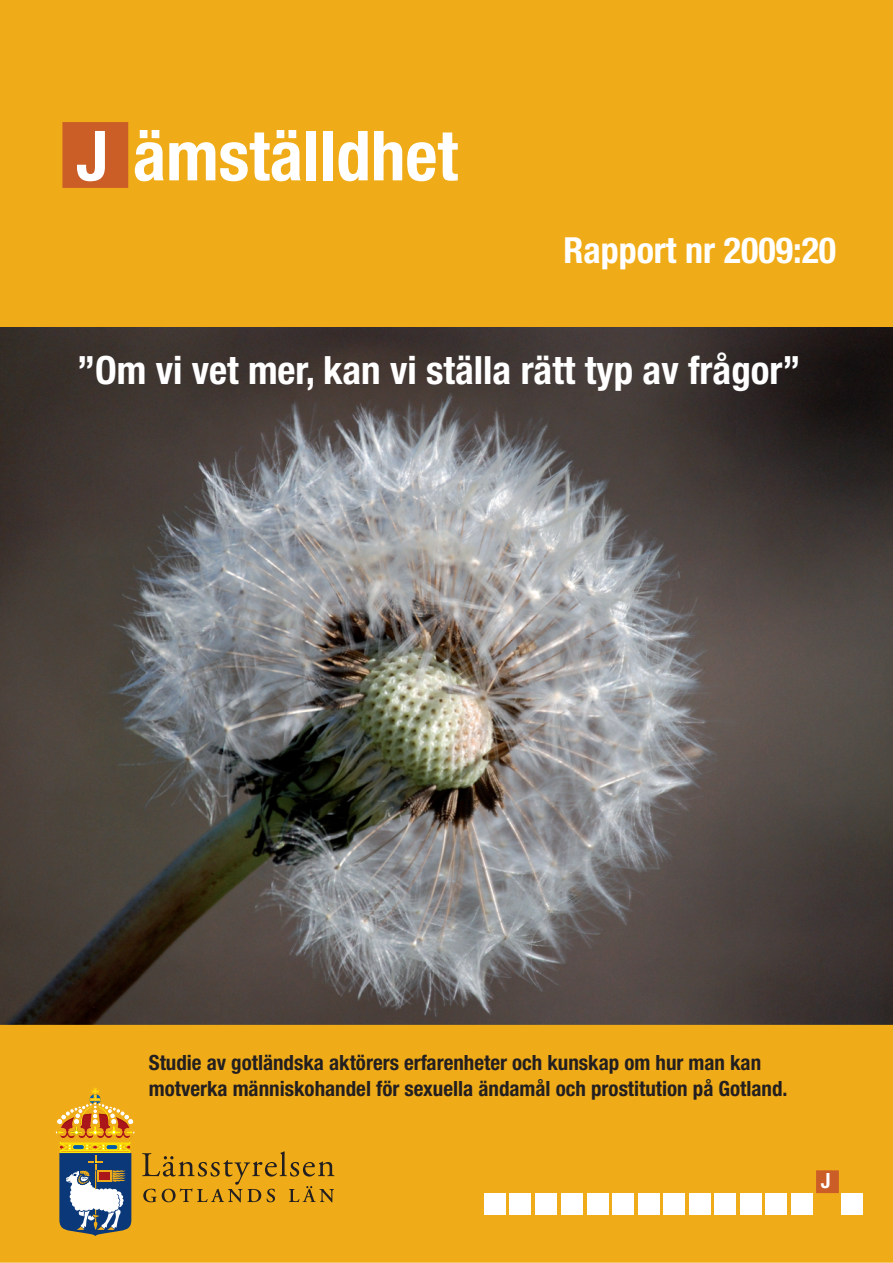
<style>
.page{position:relative;width:893px;height:1263px;background:#fff}
.page>*{position:absolute;margin:0;border:0;box-sizing:border-box;transform-origin:0 0}
.t1{font:700 condensed 69.15px "Helvetica Neue LT Std";color:#fff}
.t2{font:700 condensed 39px "Helvetica Neue LT Std";color:#fff}
.t3{font:700 condensed 36px "Helvetica Neue LT Std";color:#fff}
.t4{font:700 condensed 21px/25.2px "Helvetica Neue LT Std";color:#231f20}
.t5{font:700 condensed 21px "Helvetica Neue LT Std";color:#fff}
</style>
<div class="page">
<img style="left:0;top:327px;width:893px;height:698px">
<div style="left:0;top:1025px;width:893px;height:238px;background:#f0ac18"></div>
<svg style="left:54px;top:1088px;width:82px;height:148px;background:#a78f58"></svg>
<svg style="left:142px;top:1151px;width:192px;height:51px;background:#cf9519"></svg>
<div style="left:0;top:0;width:893px;height:327px;background:#f0ac18"></div>
<div style="left:62px;top:122px;width:66px;height:66px;background:#cb5d27"></div>
<div style="left:510px;top:1193px;width:21px;height:22px;background:#fff"></div>
<div style="left:535px;top:1193px;width:21px;height:22px;background:#fff"></div>
<div style="left:561px;top:1193px;width:21px;height:22px;background:#fff"></div>
<div style="left:587px;top:1193px;width:21px;height:22px;background:#fff"></div>
<div style="left:613px;top:1193px;width:21px;height:22px;background:#fff"></div>
<div style="left:638px;top:1193px;width:21px;height:22px;background:#fff"></div>
<div style="left:664px;top:1193px;width:21px;height:22px;background:#fff"></div>
<div style="left:689px;top:1193px;width:21px;height:22px;background:#fff"></div>
<div style="left:715px;top:1193px;width:21px;height:22px;background:#fff"></div>
<div style="left:740px;top:1193px;width:21px;height:22px;background:#fff"></div>
<div style="left:766px;top:1193px;width:21px;height:22px;background:#fff"></div>
<div style="left:791px;top:1193px;width:22px;height:22px;background:#fff"></div>
<div style="left:841px;top:1193px;width:21px;height:22px;background:#fff"></div>
<div style="left:816px;top:1170px;width:23px;height:23px;background:#cb5d27"></div>
<div style="left:484px;top:1193px;width:22px;height:22px;background:#fff"></div>
<h1 class="t1" style="left:76px;top:114px;width:383px">J ämställdhet</h1>
<h3 class="t3" style="left:563px;top:229px;width:274px">Rapport nr 2009:20</h3>
<h2 class="t2" style="left:77px;top:346px;width:725px">”Om vi vet mer, kan vi ställa rätt typ av frågor”</h2>
<p class="t4" style="left:149px;top:1050px;width:640px">Studie av gotländska aktörers erfarenheter och kunskap om hur man kan motverka människohandel för sexuella ändamål och prostitution på Gotland.</p>
<p class="t5" style="left:821px;top:1168px;width:11px">J</p>
</div>
